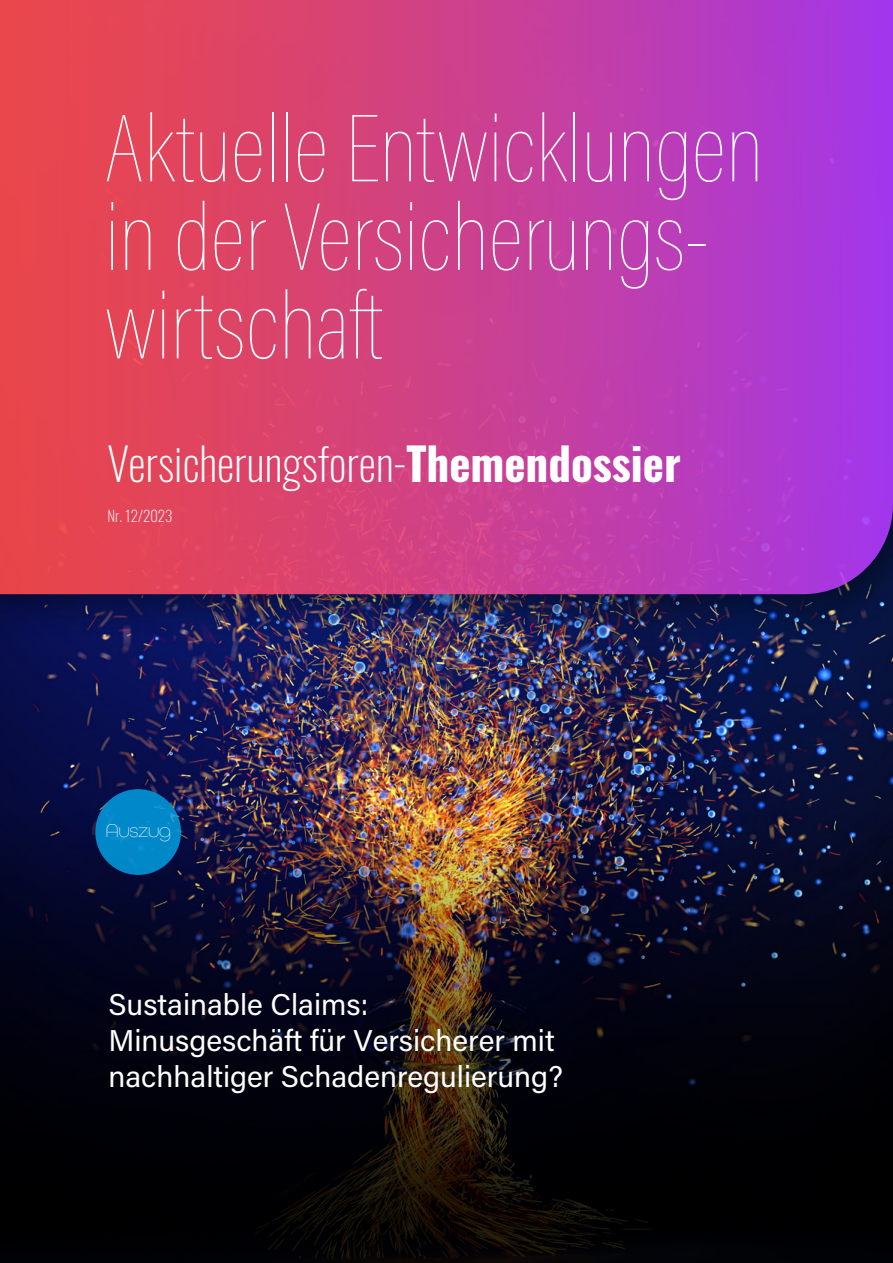
<style>
.page{position:relative;width:893px;height:1263px;background:#fff}
.page>*{position:absolute;margin:0;border:0;box-sizing:border-box;transform-origin:0 0}
.t1{font:100 97.5px/88.5px "Acumin Pro Cond";color:#fff}
.t2{font:200 45px "Oswald";color:#fff}
.t3{font:30px/36px "Acumin Pro";color:#fff}
.t4{font:19.5px "All Round Gothic X Lig";letter-spacing:-.02em;color:#fff}
.t5{font:200 15px "Oswald";color:#fff}
.s1{font-weight:700}
</style>
<div class="page">
<img style="left:0;top:641px;width:893px;height:173px">
<div style="left:0;top:0;width:893px;height:641px;background:#000;opacity:.5"></div>
<svg style="left:0;top:0;width:893px;height:594px;background:#ca408e"></svg>
<img style="left:0;top:814px;width:893px;height:449px">
<div style="left:95px;top:789px;width:86px;height:86px;background:#0088ca;border-radius:50%"></div>
<h1 class="t1" style="left:105px;top:104px;width:660px">Aktuelle Entwicklungen in der Versicherungs&shy;wirtschaft</h1>
<h2 class="t2" style="left:107px;top:424px;width:575px">Versicherungsforen-<span class="s1">Themendossier</span></h2>
<p class="t5" style="left:107px;top:502px;width:67px">Nr. 12/2023</p>
<p class="t4" style="left:106px;top:819px;width:67px">Auszug</p>
<p class="t3" style="left:108px;top:986px;width:456px">Sustainable Claims:<br>Minusgeschäft für Versicherer mit nachhaltiger Schadenregulierung?</p>
</div>
